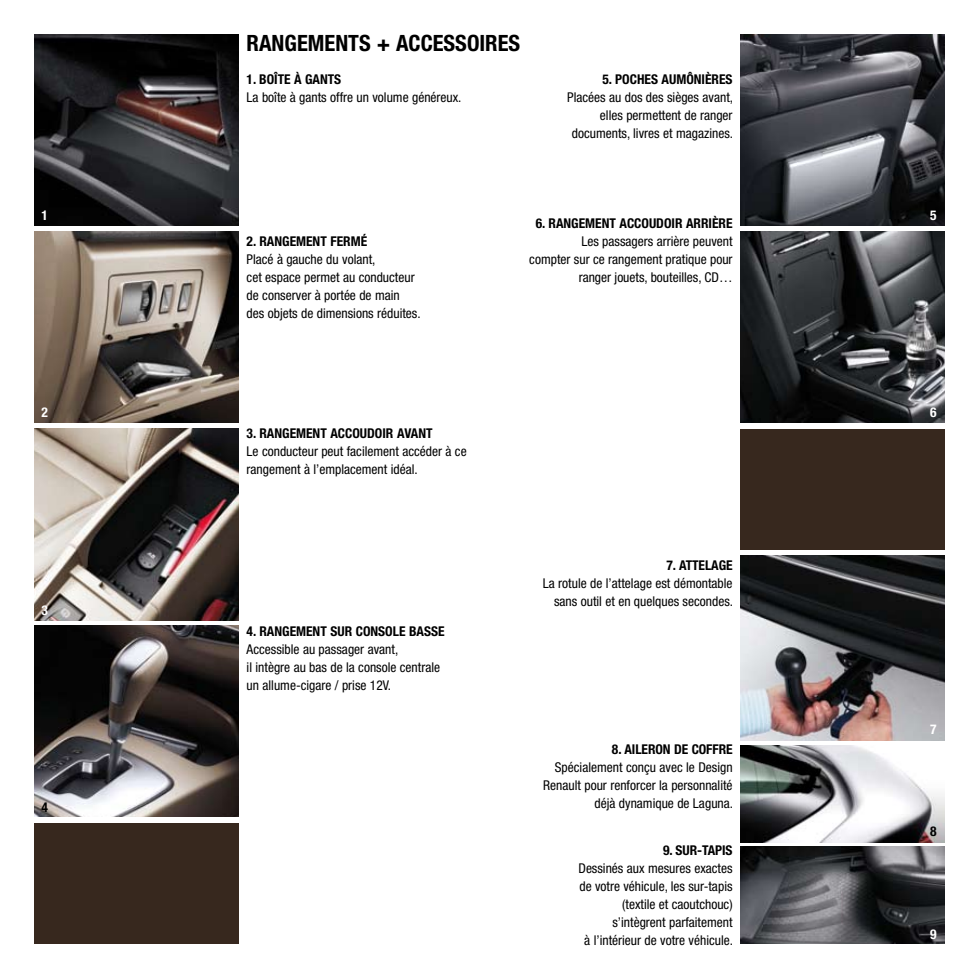
<style>
.page{position:relative;width:978px;height:978px;background:#fff}
.page>*{position:absolute;margin:0;border:0;box-sizing:border-box;transform-origin:0 0}
.t1{font:700 condensed 22.5px "Helvetica Neue";color:#000}
.t2{font:condensed 13.5px/18px "Helvetica Neue";color:#000;text-align:right}
.t3{font:700 condensed 13.5px "Helvetica Neue";color:#000}
.t4{font:700 condensed 13.5px "Helvetica Neue";color:#fff}
</style>
<div class="page">
<div style="left:34px;top:823px;width:204px;height:121px;background:#37281e"></div>
<div style="left:741px;top:429px;width:204px;height:121px;background:#37281e"></div>
<img style="left:34px;top:34px;width:204px;height:191px">
<img style="left:741px;top:34px;width:204px;height:191px">
<img style="left:34px;top:231px;width:204px;height:192px">
<img style="left:741px;top:231px;width:204px;height:192px">
<img style="left:34px;top:429px;width:204px;height:191px">
<img style="left:741px;top:556px;width:204px;height:185px">
<img style="left:34px;top:625px;width:204px;height:191px">
<img style="left:741px;top:745px;width:204px;height:97px">
<img style="left:741px;top:847px;width:204px;height:97px">
<h1 class="t1" style="left:247px;top:30px;width:208px">RANGEMENTS + ACCESSOI</h1>
<h1 class="t1" style="left:485px;top:30px;width:35px">RES</h1>
<p class="t3" style="left:247px;top:71px;width:67px">1. BOÎTE À GANT</p>
<p class="t3" style="left:334px;top:71px;width:9px">S</p>
<p class="t2" style="left:247px;top:88px;width:216px">La boîte à gants offre un volume généreux.</p>
<p class="t3" style="left:602px;top:71px;width:132px">5. POCHES AUMÔNIÈRES</p>
<p class="t2" style="left:567px;top:88px;width:167px">Placées au dos des sièges avant, elles permettent de ranger documents, livres et magazines.</p>
<p class="t4" style="left:41px;top:207px;width:8px">1</p>
<p class="t4" style="left:930px;top:207px;width:8px">5</p>
<p class="t3" style="left:536px;top:215px;width:21px">6. RANGE</p>
<p class="t3" style="left:585px;top:215px;width:18px">MENT</p>
<p class="t3" style="left:620px;top:215px;width:101px">ACCOUDOIR ARRIÈRE</p>
<p class="t2" style="left:529px;top:232px;width:205px">Les passagers arrière peuvent<br>compter sur ce rangement pratique pour ranger jouets, bouteilles, CD…</p>
<p class="t3" style="left:247px;top:233px;width:21px">2. RANGE</p>
<p class="t3" style="left:296px;top:233px;width:18px">MENT</p>
<p class="t3" style="left:330px;top:233px;width:37px">FERMÉ</p>
<p class="t2" style="left:247px;top:250px;width:176px;text-align:left">Placé à gauche du volant,<br>cet espace permet au conducteur de conserver à portée de main des objets de dimensions réduites.</p>
<p class="t4" style="left:41px;top:404px;width:8px">2</p>
<p class="t4" style="left:930px;top:404px;width:8px">6</p>
<p class="t4" style="left:41px;top:602px;width:8px">3</p>
<p class="t3" style="left:41px;top:799px;width:8px">4</p>
<p class="t3" style="left:247px;top:425px;width:21px">3. RANGE</p>
<p class="t3" style="left:296px;top:425px;width:18px">MENT</p>
<p class="t3" style="left:330px;top:425px;width:89px">ACCOUDOIR AVANT</p>
<p class="t2" style="left:247px;top:442px;width:222px;text-align:left">Le conducteur peut facilement accéder à ce rangement à l’emplacement idéal.</p>
<p class="t3" style="left:247px;top:623px;width:21px">4. RANGE</p>
<p class="t3" style="left:296px;top:623px;width:18px">MENT</p>
<p class="t3" style="left:330px;top:623px;width:115px">SUR CONSOLE BASSE</p>
<p class="t2" style="left:247px;top:640px;width:195px;text-align:left">Accessible au passager avant,<br>il intègre au bas de la console centrale un allume-cigare / prise 12V.</p>
<p class="t3" style="left:666px;top:557px;width:68px">7. ATTELAGE</p>
<p class="t2" style="left:543px;top:574px;width:192px">La rotule de l’attelage est démontable sans outil et en quelques secondes.</p>
<p class="t3" style="left:612px;top:741px;width:88px">8. AI LERON DE COFF</p>
<p class="t3" style="left:719px;top:741px;width:15px">RE</p>
<p class="t2" style="left:543px;top:758px;width:191px">Spécialement conçu avec le Design<br>Renault pour renforcer la personnalité déjà dynamique de Laguna.</p>
<p class="t3" style="left:663px;top:842px;width:59px">9. SUR-TAPIS</p>
<p class="t2" style="left:578px;top:859px;width:156px">Dessinés aux mesures exactes de votre véhicule, les sur-tapis (textile et caoutchouc) s’intègrent parfaitement<br>à l’intérieur de votre véhicule.</p>
<p class="t4" style="left:930px;top:721px;width:8px">7</p>
<p class="t3" style="left:930px;top:823px;width:8px">8</p>
<p class="t4" style="left:930px;top:926px;width:8px">9</p>
</div>
